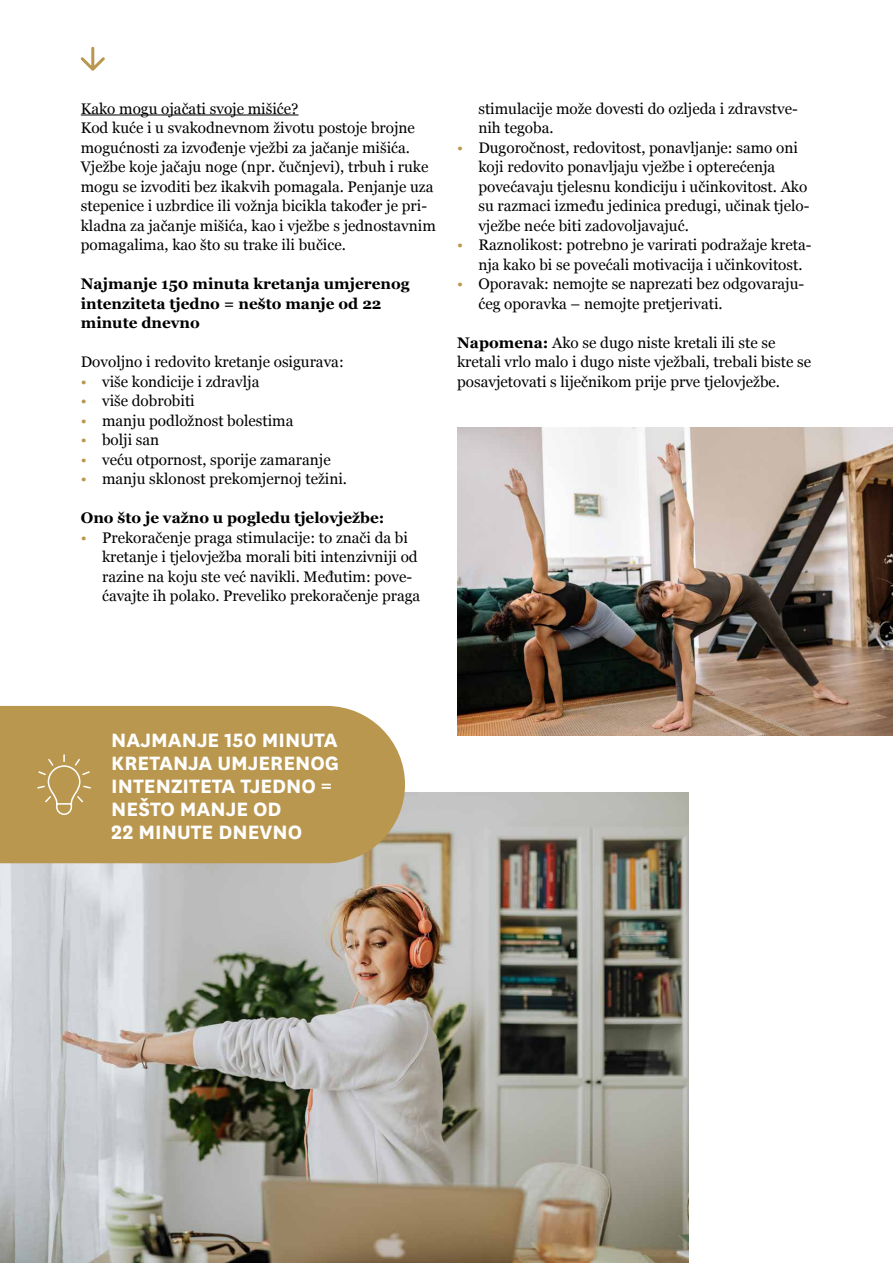
<style>
.page{position:relative;width:893px;height:1263px;background:#fff}
.page>*{position:absolute;margin:0;border:0;box-sizing:border-box;transform-origin:0 0}
.t1{font:700 22.65px/23px "National";color:#fff}
.t2{font:15.3px/19.5px "Georgia";color:#000}
.t3{font:700 15.3px/19.5px "Georgia";color:#000}
.s1{color:#ba974e}
.s2{font-weight:700}
</style>
<div class="page">
<img style="left:0;top:793px;width:688px;height:470px">
<hr style="left:81px;top:115px;width:218px;height:1px;background:#000">
<svg style="left:81px;top:47px;width:24px;height:24px"></svg>
<img style="left:457px;top:427px;width:436px;height:308px">
<div style="left:0;top:706px;width:405px;height:157px;background:#ba974e"></div>
<svg style="left:36px;top:753px;width:56px;height:63px"></svg>
<p class="t2" style="left:81px;top:98px;width:357px">Kako mogu ojačati svoje mišiće?<br>Kod kuće i u svakodnevnom životu postoje brojne mogućnosti za izvođenje vježbi za jačanje mišića.<br>Vježbe koje jačaju noge (npr. čučnjevi), trbuh i ruke mogu se izvoditi bez ikakvih pomagala. Penjanje uza stepenice i uzbrdice ili vožnja bicikla također je pri&shy;kladna za jačanje mišića, kao i vježbe s jednostavnim pomagalima, kao što su trake ili bučice.</p>
<p class="t3" style="left:81px;top:274px;width:330px">Najmanje 150 minuta kretanja umjerenog intenziteta tjedno = nešto manje od 22 minute dnevno</p>
<p class="t2" style="left:81px;top:351px;width:264px">Dovoljno i redovito kretanje osigurava:</p>
<p class="t2" style="left:81px;top:371px;width:180px"><span class="s1">•</span> više kondicije i zdravlja</p>
<p class="t2" style="left:81px;top:391px;width:115px"><span class="s1">•</span> više dobrobiti</p>
<p class="t2" style="left:81px;top:410px;width:214px"><span class="s1">•</span> manju podložnost bolestima</p>
<p class="t2" style="left:81px;top:430px;width:80px"><span class="s1">•</span> bolji san</p>
<p class="t2" style="left:81px;top:449px;width:251px"><span class="s1">•</span> veću otpornost, sporije zamaranje</p>
<p class="t2" style="left:81px;top:469px;width:268px"><span class="s1">•</span> manju sklonost prekomjernoj težini.</p>
<p class="t3" style="left:81px;top:508px;width:305px">Ono što je važno u pogledu tjelovježbe:</p>
<p class="t2" style="left:102px;top:527px;width:320px;text-indent:-21px"><span class="s1">•</span> Prekoračenje praga stimulacije: to znači da bi kretanje i tjelovježba morali biti intenzivniji od razine na koju ste već navikli. Međutim: pove&shy;ćavajte ih polako. Preveliko prekoračenje praga</p>
<p class="t2" style="left:478px;top:98px;width:321px">stimulacije može dovesti do ozljeda i zdravstve&shy;nih tegoba.</p>
<p class="t2" style="left:478px;top:137px;width:333px;text-indent:-21px"><span class="s1">•</span> Dugoročnost, redovitost, ponavljanje: samo oni koji redovito ponavljaju vježbe i opterećenja povećavaju tjelesnu kondiciju i učinkovitost. Ako su razmaci između jedinica predugi, učinak tjelo&shy;vježbe neće biti zadovoljavajuć.</p>
<p class="t2" style="left:478px;top:234px;width:335px;text-indent:-21px"><span class="s1">•</span> Raznolikost: potrebno je varirati podražaje kreta&shy;nja kako bi se povećali motivacija i učinkovitost.</p>
<p class="t2" style="left:478px;top:273px;width:327px;text-indent:-21px"><span class="s1">•</span> Oporavak: nemojte se naprezati bez odgovaraju&shy;ćeg oporavka – nemojte pretjerivati.</p>
<p class="t2" style="left:457px;top:332px;width:356px"><span class="s2">Napomena:</span> Ako se dugo niste kretali ili ste se kretali vrlo malo i dugo niste vježbali, trebali biste se posavjetovati s liječnikom prije prve tjelovježbe.</p>
<h1 class="t1" style="left:111px;top:727px;width:229px">NAJMANJE 150 MINUTA<br>KRETANJA UMJERENOG<br>INTENZITETA TJEDNO =<br>NEŠTO MANJE OD<br>22 MINUTE DNEVNO</h1>
</div>
